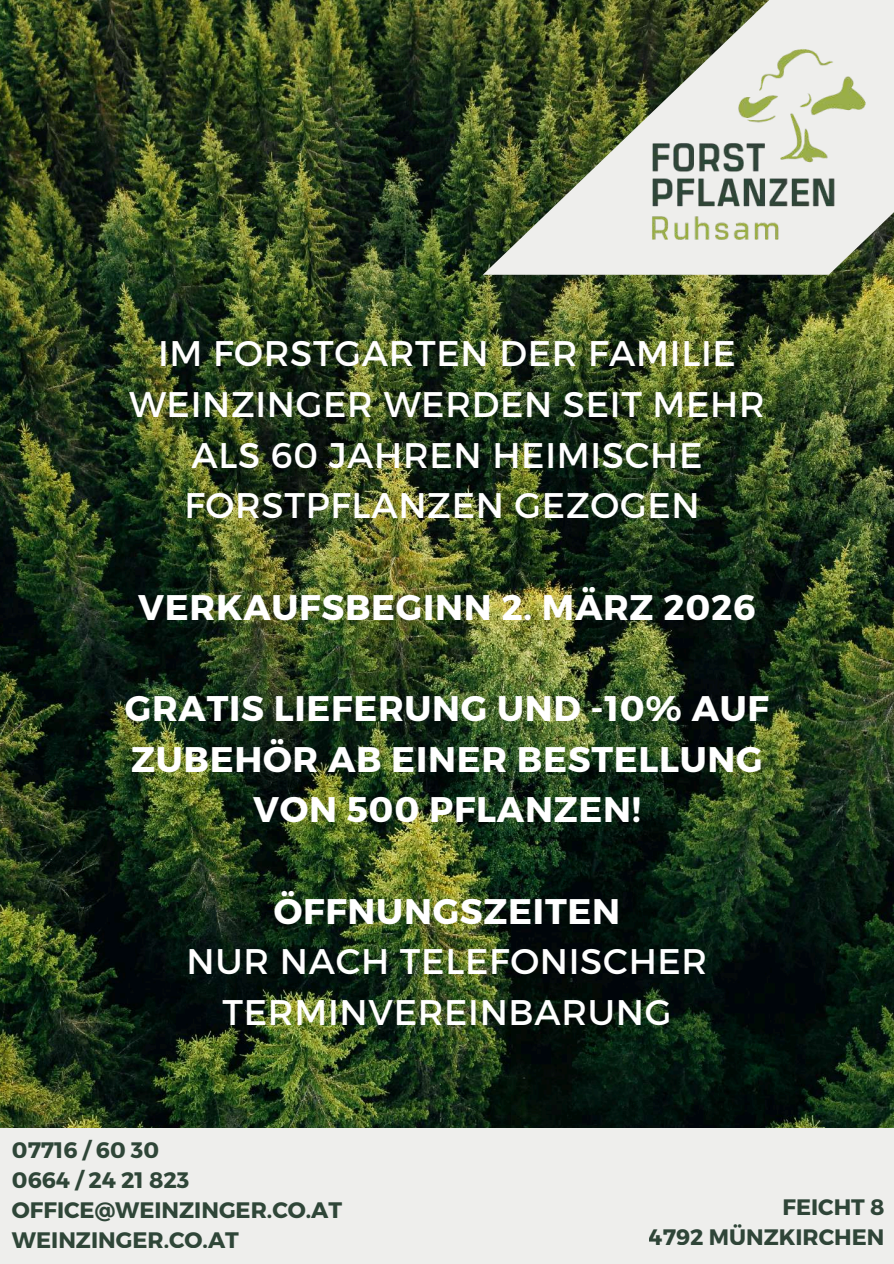
<style>
.page{position:relative;width:894px;height:1264px;background:#fff}
.page>*{position:absolute;margin:0;border:0;box-sizing:border-box;transform-origin:0 0}
.t1{font:35.55px/50.7px "Montserrat";letter-spacing:.02em;color:#fff;text-align:center}
.t2{font:700 35.55px/50.7px "Montserrat";letter-spacing:.02em;color:#fff;text-align:center}
.t3{font:700 22.35px/29.7px "Montserrat";color:#2f4638}
.t4{font:700 22.35px/29.7px "Montserrat";color:#2f4538;text-align:right}
</style>
<div class="page">
<img style="left:0;top:0;width:893px;height:1127px">
<svg style="left:482px;top:0;width:411px;height:275px;background:#65714c"></svg>
<img style="left:594px;top:6px;width:299px;height:299px">
<div style="left:0;top:1127px;width:893px;height:136px;background:#eeeeec"></div>
<p class="t1" style="left:129px;top:326px;width:637px">IM FORSTGARTEN DER FAMILIE<br>WEINZINGER WERDEN SEIT MEHR<br>ALS 60 JAHREN HEIMISCHE<br>FORSTPFLANZEN GEZOGEN</p>
<p class="t2" style="left:138px;top:579px;width:619px">VERKAUFSBEGINN 2. MÄRZ 2026</p>
<p class="t2" style="left:125px;top:681px;width:645px">GRATIS LIEFERUNG UND -10% AUF<br>ZUBEHÖR AB EINER BESTELLUNG<br>VON 500 PFLANZEN!</p>
<p class="t2" style="left:274px;top:883px;width:348px">ÖFFNUNGSZEITEN</p>
<p class="t1" style="left:186px;top:934px;width:522px">NUR NACH TELEFONISCHER<br>TERMINVEREINBARUNG</p>
<p class="t3" style="left:12px;top:1134px;width:331px">07716 / 60 30<br>0664 / 24 21 823<br>OFFICE@WEINZINGER.CO.AT<br>WEINZINGER.CO.AT</p>
<p class="t4" style="left:648px;top:1190px;width:237px">FEICHT 8<br>4792 MÜNZKIRCHEN</p>
</div>
